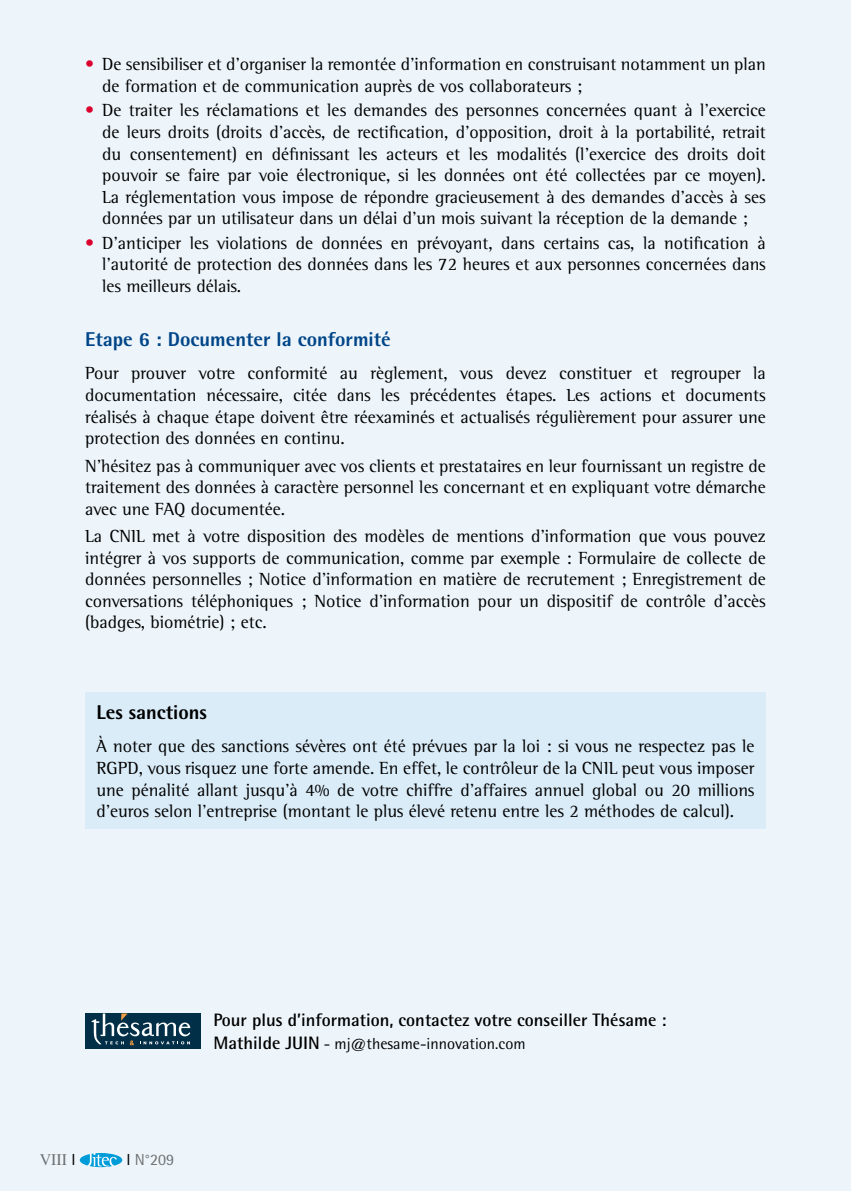
<style>
.page{position:relative;width:851px;height:1191px;background:#fff}
.page>*{position:absolute;margin:0;border:0;box-sizing:border-box;transform-origin:0 0}
.t1{font:800 20px "Rotis Semi Sans";color:#004588}
.t2{font:800 20px "Rotis Semi Sans";color:#000}
.t3{font:18px/21.6px "Rotis Semi Serif";color:#000;text-align:justify}
.t4{font:700 18px "Rotis Semi Sans";color:#000}
.t5{font:16px "Rotis Semi Sans";color:#000}
.t6{font:16px "Rotis Semi Sans";color:#707172}
.t7{font:16px "Times";color:#707172}
.s1{color:#dc002e}
.s2{font-family:"Rotis Semi Sans";color:#000}
.s3{color:#000}
.s4{font-weight:700;font-size:18px}
</style>
<div class="page">
<div style="left:0;top:0;width:850px;height:1191px;background:#edf5fb"></div>
<svg style="left:80px;top:1153px;width:42px;height:14px"></svg>
<div style="left:85px;top:692px;width:680px;height:136px;background:#daecf8"></div>
<div style="left:85px;top:1013px;width:116px;height:36px;background:#012f47"></div>
<svg style="left:91px;top:1013px;width:99px;height:32px"></svg>
<p class="t3" style="left:102px;top:53px;width:665px;text-indent:-17px"><span class="s1">•</span> De sensibiliser et d'organiser la remontée d’information en construisant notamment un plan de formation et de communication auprès de vos collaborateurs ;</p>
<p class="t3" style="left:102px;top:99px;width:665px;text-indent:-17px"><span class="s1">•</span> De traiter les réclamations et les demandes des personnes concernées quant à l’exercice de leurs droits (droits d’accès, de rectification, d’opposition, droit à la portabilité, retrait du consentement) en définissant les acteurs et les modalités (l'exercice des droits doit pouvoir se faire par voie électronique, si les données ont été collectées par ce moyen).<br>La réglementation vous impose de répondre gracieusement à des demandes d'accès à ses données par un utilisateur dans un délai d'un mois suivant la réception de la demande ;</p>
<p class="t3" style="left:102px;top:232px;width:665px;text-indent:-17px"><span class="s1">•</span> D’anticiper les violations de données en prévoyant, dans certains cas, la notification à l’autorité de protection des données dans les 72 heures et aux personnes concernées dans les meilleurs délais.</p>
<p class="t1" style="left:85px;top:327px;width:307px">Etape 6 : Documenter la conformité</p>
<p class="t3" style="left:85px;top:362px;width:682px">Pour prouver votre conformité au règlement, vous devez constituer et regrouper la documentation nécessaire, citée dans les précédentes étapes. Les actions et documents réalisés à chaque étape doivent être réexaminés et actualisés régulièrement pour assurer une protection des données en continu.</p>
<p class="t3" style="left:85px;top:454px;width:682px">N’hésitez pas à communiquer avec vos clients et prestataires en leur fournissant un registre de traitement des données à caractère personnel les concernant et en expliquant votre démarche avec une FAQ documentée.</p>
<p class="t3" style="left:85px;top:525px;width:682px">La CNIL met à votre disposition des modèles de mentions d’information que vous pouvez intégrer à vos supports de communication, comme par exemple : Formulaire de collecte de données personnelles ; Notice d’information en matière de recrutement ; Enregistrement de conversations téléphoniques ; Notice d’information pour un dispositif de contrôle d’accès (badges, biométrie) ; etc.</p>
<p class="t2" style="left:96px;top:700px;width:112px">Les sanctions</p>
<p class="t3" style="left:96px;top:735px;width:659px">À noter que des sanctions sévères ont été prévues par la loi : si vous ne respectez pas le RGPD, vous risquez une forte amende. En effet, le contrôleur de la CNIL peut vous imposer une pénalité allant jusqu'à 4% de votre chiffre d'affaires annuel global ou 20 millions d'euros selon l'entreprise (montant le plus élevé retenu entre les 2 méthodes de calcul).</p>
<p class="t7" style="left:40px;top:1145px;width:37px">VIII <span class="s2">I</span></p>
<p class="t6" style="left:126px;top:1150px;width:49px"><span class="s3">I</span> N°209</p>
<p class="t4" style="left:213px;top:1008px;width:454px">Pour plus d’information, contactez votre conseiller Thésame :</p>
<p class="t5" style="left:213px;top:1034px;width:313px"><span class="s4">Mathilde JUIN</span> - mj@thesame-innovation.com</p>
</div>
